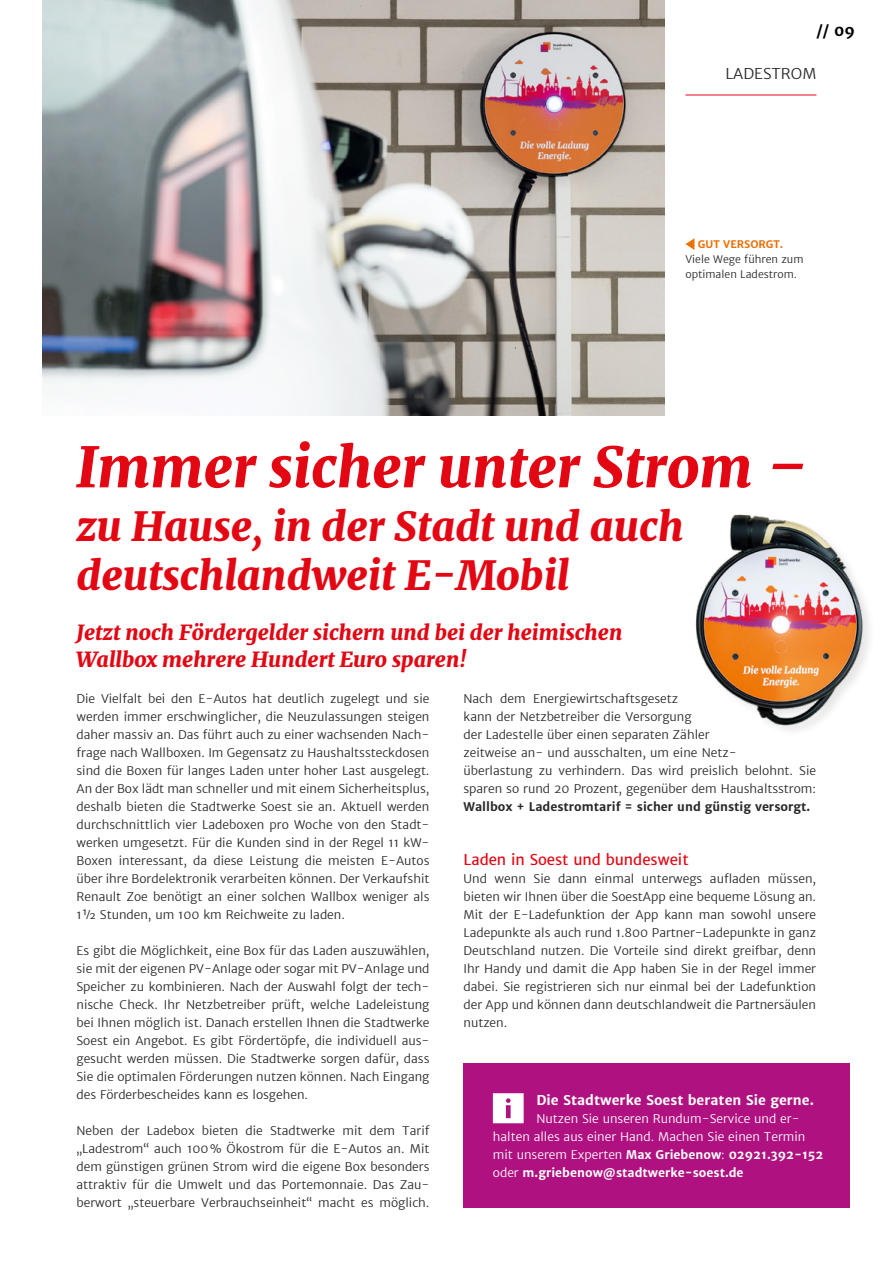
<style>
.page{position:relative;width:893px;height:1263px;background:#fff}
.page>*{position:absolute;margin:0;border:0;box-sizing:border-box;transform-origin:0 0}
.t1{font:italic 900 55.5px "Merriweather";color:#e30613}
.t2{font:italic 900 40.5px/49.5px "Merriweather";color:#e30613}
.t3{font:italic 900 21px/27px "Merriweather";color:#e30613}
.t4{font:15px "Merriweather Sans";color:#e30613}
.t5{font:300 15px "Merriweather Sans";color:#282827}
.t6{font:700 15px "Merriweather Sans";color:#000}
.t7{font:700 13.5px "Merriweather Sans";color:#fff}
.t8{font:300 12px/18px "Merriweather Sans";color:#282827;text-align:justify}
.t9{font:300 12px/18px "Merriweather Sans";color:#fff}
.t10{font:700 12px "Merriweather Sans";color:#282827}
.t11{font:300 10.5px/15px "Merriweather Sans";color:#282827}
.t12{font:700 10.5px "Merriweather Sans";color:#ed7004}
.s1{font-weight:700}
</style>
<div class="page">
<img style="left:43px;top:0;width:621px;height:415px">
<img style="left:695px;top:514px;width:174px;height:217px">
<hr style="left:685px;top:95px;width:131px;height:1px;background:#e30613">
<div style="left:463px;top:1063px;width:387px;height:144px;background:#af1280"></div>
<svg style="left:493px;top:1093px;width:31px;height:30px"></svg>
<svg style="left:685px;top:238px;width:9px;height:12px"></svg>
<p class="t6" style="left:816px;top:21px;width:40px">// 09</p>
<p class="t5" style="left:725px;top:63px;width:93px">LADESTROM</p>
<p class="t12" style="left:698px;top:237px;width:87px">GUT VERSORGT.</p>
<p class="t11" style="left:685px;top:252px;width:120px">Viele Wege führen zum optimalen Ladestrom.</p>
<h1 class="t1" style="left:77px;top:429px;width:733px">Immer sicher unter Strom –</h1>
<h2 class="t2" style="left:77px;top:500px;width:609px">zu Hause, in der Stadt und auch deutschlandweit E-Mobil</h2>
<h3 class="t3" style="left:77px;top:618px;width:547px">Jetzt noch Fördergelder sichern und bei der heimischen<br>Wallbox mehrere Hundert Euro sparen!</h3>
<p class="t8" style="left:77px;top:690px;width:354px">Die Vielfalt bei den E-Autos hat deutlich zugelegt und sie werden immer erschwinglicher, die Neuzulassungen steigen daher massiv an. Das führt auch zu einer wachsenden Nach&shy;frage nach Wallboxen. Im Gegensatz zu Haushaltssteckdosen sind die Boxen für langes Laden unter hoher Last ausgelegt.<br>An der Box lädt man schneller und mit einem Sicherheitsplus, deshalb bieten die Stadtwerke Soest sie an. Aktuell werden durchschnittlich vier Ladeboxen pro Woche von den Stadt&shy;werken umgesetzt. Für die Kunden sind in der Regel 11 kW-Boxen interessant, da diese Leistung die meisten E-Autos über ihre Bordelektronik verarbeiten können. Der Verkaufshit Renault Zoe benötigt an einer solchen Wallbox weniger als 1½ Stunden, um 100 km Reichweite zu laden.</p>
<p class="t8" style="left:77px;top:942px;width:354px">Es gibt die Möglichkeit, eine Box für das Laden auszuwählen, sie mit der eigenen PV-Anlage oder sogar mit PV-Anlage und Speicher zu kombinieren. Nach der Auswahl folgt der tech&shy;nische Check. Ihr Netzbetreiber prüft, welche Ladeleistung bei Ihnen möglich ist. Danach erstellen Ihnen die Stadtwerke Soest ein Angebot. Es gibt Fördertöpfe, die individuell aus&shy;gesucht werden müssen. Die Stadtwerke sorgen dafür, dass Sie die optimalen Förderungen nutzen können. Nach Eingang des Förderbescheides kann es losgehen.</p>
<p class="t8" style="left:77px;top:1122px;width:354px">Neben der Ladebox bieten die Stadtwerke mit dem Tarif „Ladestrom“ auch 100% Ökostrom für die E-Autos an. Mit dem günstigen grünen Strom wird die eigene Box besonders attraktiv für die Umwelt und das Portemonnaie. Das Zau&shy;berwort „steuerbare Verbrauchseinheit“ macht es möglich.</p>
<p class="t8" style="left:463px;top:690px;width:354px;text-align:left">Nach dem Energiewirtschaftsgesetz<br>kann der Netzbetreiber die Versorgung<br>der Ladestelle über einen separaten Zähler<br>zeitweise an- und ausschalten, um eine Netz-<br>überlastung zu verhindern. Das wird preislich belohnt. Sie sparen so rund 20 Prozent, gegenüber dem Haushaltsstrom:</p>
<p class="t10" style="left:463px;top:799px;width:348px">Wallbox + Ladestromtarif = sicher und günstig versorgt.</p>
<p class="t4" style="left:463px;top:850px;width:227px">Laden in Soest und bundesweit</p>
<p class="t8" style="left:463px;top:870px;width:354px">Und wenn Sie dann einmal unterwegs aufladen müssen, bieten wir Ihnen über die SoestApp eine bequeme Lösung an.<br>Mit der E-Ladefunktion der App kann man sowohl unsere Ladepunkte als auch rund 1.800 Partner-Ladepunkte in ganz Deutschland nutzen. Die Vorteile sind direkt greifbar, denn Ihr Handy und damit die App haben Sie in der Regel immer dabei. Sie registrieren sich nur einmal bei der Ladefunktion der App und können dann deutschlandweit die Partnersäulen nutzen.</p>
<p class="t7" style="left:536px;top:1092px;width:279px">Die Stadtwerke Soest beraten Sie gerne.</p>
<p class="t9" style="left:493px;top:1110px;width:332px;text-indent:43px">Nutzen Sie unseren Rundum-Service und er&shy;halten alles aus einer Hand. Machen Sie einen Termin mit unserem Experten <span class="s1">Max Griebenow</span>: <span class="s1">02921.392-152 </span>oder <span class="s1">m.griebenow@stadtwerke-soest.de</span></p>
</div>
